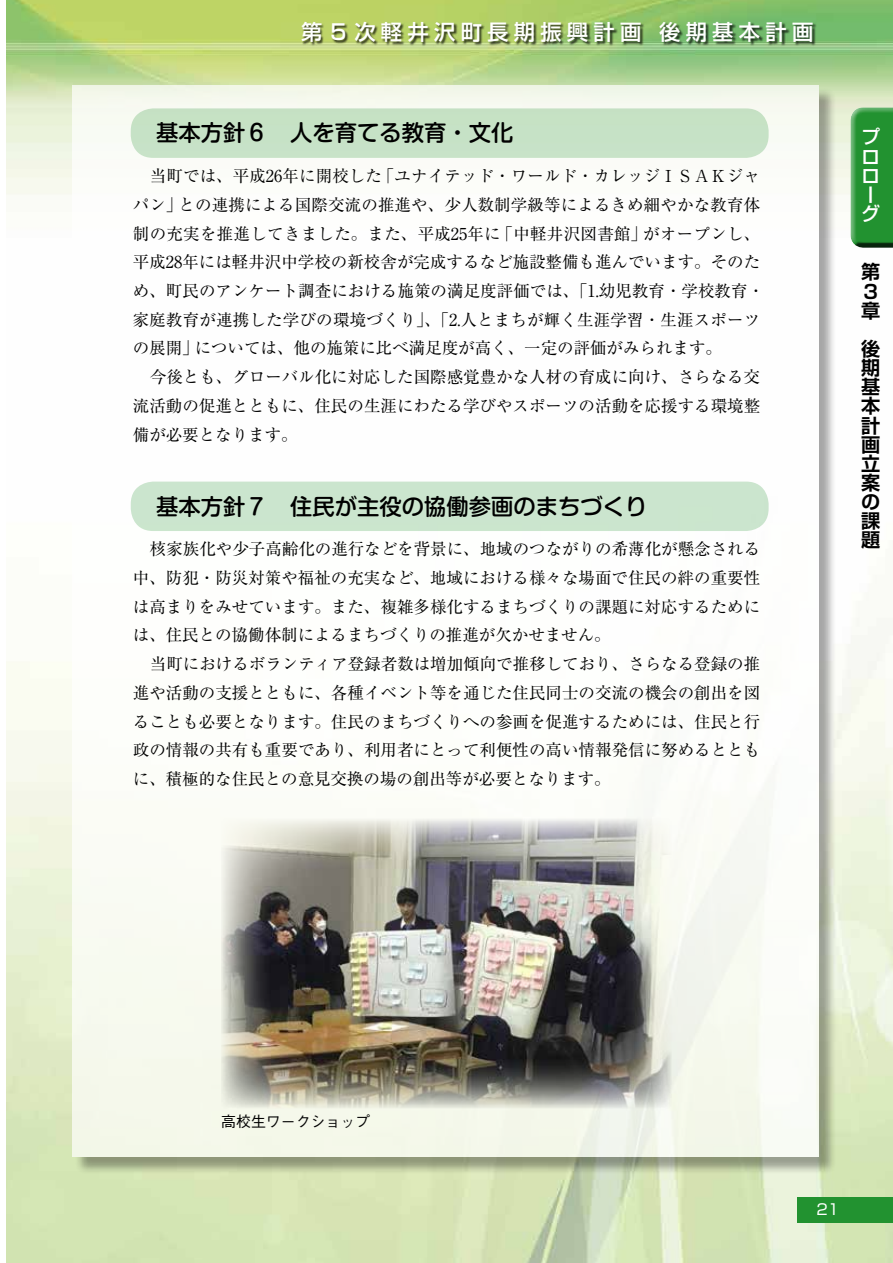
<style>
.page{position:relative;width:893px;height:1263px;background:#fff}
.page>*{position:absolute;margin:0;border:0;box-sizing:border-box;transform-origin:0 0}
.t1{font:500 22.35px "Shin M Go Pr 6 N";color:#000}
.t2{font:500 21.3px "Shin Go Pr 6 N";letter-spacing:.25em;color:#fff}
.t3{font:700 19.2px/19.2px "Shin Go Pr 6 N De";color:#000}
.t4{font:500 19.2px/19.2px "Shin Go Pr 6 N";color:#fff}
.t5{font:16.5px/28.7px "Ryumin Pr 6 N";color:#000;text-align:justify}
.t6{font:500 14.85px "Gothic BBB Pr 6 N";color:#000}
.t7{font:14.85px "Shin Go Pr 6 N";color:#fff}
</style>
<div class="page">
<img style="left:6px;top:0;width:887px;height:1263px">
<div style="left:75px;top:87px;width:762px;height:1088px;background:#000;opacity:.5"></div>
<div style="left:72px;top:85px;width:747px;height:1072px;background:#fff"></div>
<div style="left:797px;top:1197px;width:96px;height:25px;background:#229230"></div>
<div style="left:850px;top:105px;width:43px;height:144px;background:#000;opacity:.75"></div>
<div style="left:302px;top:22px;width:515px;height:24px;background:#000;opacity:.75"></div>
<div style="left:131px;top:108px;width:638px;height:50px;background:#c6e2c6;border-radius:22px"></div>
<div style="left:131px;top:482px;width:638px;height:49px;background:#cce6cf;border-radius:22px"></div>
<img style="left:221px;top:818px;width:451px;height:290px">
<p class="t2" style="left:301px;top:14px;width:513px">第５次軽井沢町長期振興計画 後期基本計画</p>
<h1 class="t1" style="left:156px;top:115px;width:359px">基本方針６　人を育てる教育・文化</h1>
<p class="t5" style="left:133px;top:161px;width:633px;text-align:left;text-indent:17px">当町では、平成26年に開校した「ユナイテッド・ワールド・カレッジＩＳＡＫジャパン」との連携による国際交流の推進や、少人数制学級等によるきめ細やかな教育体制の充実を推進してきました。また、平成25年に「中軽井沢図書館」がオープンし、平成28年には軽井沢中学校の新校舎が完成するなど施設整備も進んでいます。そのため、町民のアンケート調査における施策の満足度評価では、「1.幼児教育・学校教育・家庭教育が連携した学びの環境づくり」、「2.人とまちが輝く生涯学習・生涯スポーツの展開」については、他の施策に比べ満足度が高く、一定の評価がみられます。</p>
<p class="t5" style="left:133px;top:362px;width:629px;text-indent:17px">今後とも、グローバル化に対応した国際感覚豊かな人材の育成に向け、さらなる交流活動の促進とともに、住民の生涯にわたる学びやスポーツの活動を応援する環境整備が必要となります。</p>
<h1 class="t1" style="left:156px;top:488px;width:493px">基本方針７　住民が主役の協働参画のまちづくり</h1>
<p class="t5" style="left:133px;top:534px;width:629px;text-indent:17px">核家族化や少子高齢化の進行などを背景に、地域のつながりの希薄化が懸念される中、防犯・防災対策や福祉の充実など、地域における様々な場面で住民の絆の重要性は高まりをみせています。また、複雑多様化するまちづくりの課題に対応するためには、住民との協働体制によるまちづくりの推進が欠かせません。</p>
<p class="t5" style="left:133px;top:649px;width:629px;text-indent:17px">当町におけるボランティア登録者数は増加傾向で推移しており、さらなる登録の推進や活動の支援とともに、各種イベント等を通じた住民同士の交流の機会の創出を図ることも必要となります。住民のまちづくりへの参画を促進するためには、住民と行政の情報の共有も重要であり、利用者にとって利便性の高い情報発信に努めるとともに、積極的な住民との意見交換の場の創出等が必要となります。</p>
<p class="t4" style="left:861px;top:126px;width:20px">プロローグ</p>
<p class="t3" style="left:861px;top:262px;width:20px">第<br>３章</p>
<p class="t3" style="left:861px;top:338px;width:20px;text-align:justify">後期基本計画立案の課題</p>
<p class="t6" style="left:221px;top:1109px;width:150px">高校生ワークショップ</p>
<p class="t7" style="left:816px;top:1198px;width:24px">21</p>
</div>
